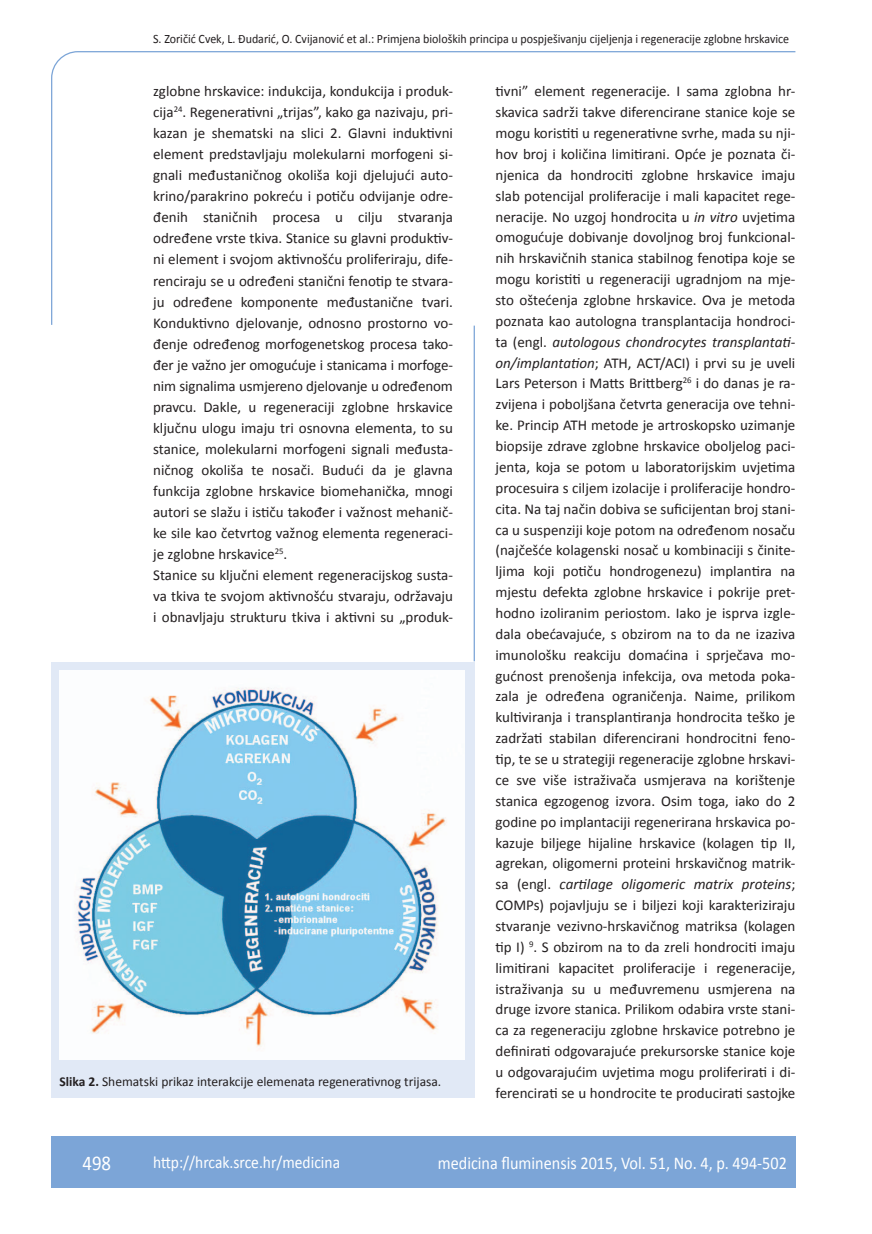
<style>
.page{position:relative;width:872px;height:1234px;background:#fff}
.page>*{position:absolute;margin:0;border:0;box-sizing:border-box;transform-origin:0 0}
.t1{font:21px "Calibri";color:#fff;scale:.9 1}
.t2{font:18px "Calibri";color:#fff;scale:.9 1}
.t3{font:17.25px "Calibri";color:#fff;scale:.9 1}
.t4{font:15px/20.9px "Calibri";color:#231f20}
.t5{font:13.5px "Calibri";color:#231f20}
.t6{font:12.75px "Calibri";color:#231f20;scale:.94 1}
.s1{font-style:italic}
.s2{font-weight:700}
</style>
<div class="page">
<svg style="left:51px;top:51px;width:745px;height:274px"></svg>
<hr style="left:473px;top:325px;width:2px;height:336px;background:#7ca5d7">
<div style="left:51px;top:1135px;width:744px;height:51px;background:#7ca5d7"></div>
<div style="left:51px;top:662px;width:423px;height:435px;background:#e1e9f6"></div>
<img style="left:60px;top:670px;width:405px;height:388px">
<p class="t6" style="left:153px;top:30px;width:678px">S. Zoričić Cvek, L. Đudarić, O. Cvijanović et al.: Primjena bioloških principa u pospješivanju cijeljenja i regeneracije zglobne hrskavice</p>
<p class="t4" style="left:153px;top:80px;width:301px">zglobne hrskavice: indukcija, kondukcija i produk&shy;cija<sup>24</sup>. Regenerativni „trijas”, kako ga nazivaju, pri&shy;kazan je shematski na slici 2. Glavni induktivni element predstavljaju molekularni morfogeni si&shy;gnali međustaničnog okoliša koji djelujući auto&shy;krino/parakrino pokreću i potiču odvijanje odre&shy;đenih staničnih procesa u cilju stvaranja određene vrste tkiva. Stanice su glavni produktiv&shy;ni element i svojom aktivnošću proliferiraju, dife&shy;renciraju se u određeni stanični fenotip te stvara&shy;ju određene komponente međustanične tvari.<br>Konduktivno djelovanje, odnosno prostorno vo&shy;đenje određenog morfogenetskog procesa tako&shy;đer je važno jer omogućuje i stanicama i morfoge&shy;nim signalima usmjereno djelovanje u određenom pravcu. Dakle, u regeneraciji zglobne hrskavice ključnu ulogu imaju tri osnovna elementa, to su stanice, molekularni morfogeni signali međusta&shy;ničnog okoliša te nosači. Budući da je glavna funkcija zglobne hrskavice biomehanička, mnogi autori se slažu i ističu također i važnost mehanič&shy;ke sile kao četvrtog važnog elementa regeneraci&shy;je zglobne hrskavice<sup>25</sup>.<br>Stanice su ključni element regeneracijskog susta&shy;va tkiva te svojom aktivnošću stvaraju, održavaju i obnavljaju strukturu tkiva i aktivni su „produk-</p>
<p class="t4" style="left:495px;top:80px;width:301px;text-align:justify">tivni” element regeneracije. I sama zglobna hr&shy;skavica sadrži takve diferencirane stanice koje se mogu koristiti u regenerativne svrhe, mada su nji&shy;hov broj i količina limitirani. Opće je poznata či&shy;njenica da hondrociti zglobne hrskavice imaju slab potencijal proliferacije i mali kapacitet rege&shy;neracije. No uzgoj hondrocita u <span class="s1">in vitro</span> uvjetima omogućuje dobivanje dovoljnog broj funkcional&shy;nih hrskavičnih stanica stabilnog fenotipa koje se mogu koristiti u regeneraciji ugradnjom na mje&shy;sto oštećenja zglobne hrskavice. Ova je metoda poznata kao autologna transplantacija hondroci&shy;ta (engl. <span class="s1">autologous chondrocytes transplantati&shy;on/implantation</span>; ATH, ACT/ACI) i prvi su je uveli Lars Peterson i Matts Brittberg<sup>26</sup> i do danas je ra&shy;zvijena i poboljšana četvrta generacija ove tehni&shy;ke. Princip ATH metode je artroskopsko uzimanje biopsije zdrave zglobne hrskavice oboljelog paci&shy;jenta, koja se potom u laboratorijskim uvjetima procesuira s ciljem izolacije i proliferacije hondro&shy;cita. Na taj način dobiva se suficijentan broj stani&shy;ca u suspenziji koje potom na određenom nosaču (najčešće kolagenski nosač u kombinaciji s činite&shy;ljima koji potiču hondrogenezu) implantira na mjestu defekta zglobne hrskavice i pokrije pret&shy;hodno izoliranim periostom. Iako je isprva izgle&shy;dala obećavajuće, s obzirom na to da ne izaziva imunološku reakciju domaćina i sprječava mo&shy;gućnost prenošenja infekcija, ova metoda poka&shy;zala je određena ograničenja. Naime, prilikom kultiviranja i transplantiranja hondrocita teško je zadržati stabilan diferencirani hondrocitni feno&shy;tip, te se u strategiji regeneracije zglobne hrskavi&shy;ce sve više istraživača usmjerava na korištenje stanica egzogenog izvora. Osim toga, iako do 2 godine po implantaciji regenerirana hrskavica po&shy;kazuje biljege hijaline hrskavice (kolagen tip II, agrekan, oligomerni proteini hrskavičnog matrik&shy;sa (engl. <span class="s1">cartilage oligomeric matrix proteins</span>; COMPs) pojavljuju se i biljezi koji karakteriziraju stvaranje vezivno-hrskavičnog matriksa (kolagen tip I) <sup>9</sup>. S obzirom na to da zreli hondrociti imaju limitirani kapacitet proliferacije i regeneracije, istraživanja su u međuvremenu usmjerena na druge izvore stanica. Prilikom odabira vrste stani&shy;ca za regeneraciju zglobne hrskavice potrebno je definirati odgovarajuće prekursorske stanice koje u odgovarajućim uvjetima mogu proliferirati i di&shy;ferencirati se u hondrocite te producirati sastojke</p>
<p class="t5" style="left:60px;top:1072px;width:383px"><span class="s2">Slika 2.</span> Shematski prikaz interakcije elemenata regenerativnog trijasa.</p>
<h1 class="t1" style="left:82px;top:1149px;width:33px">498</h1>
<p class="t3" style="left:153px;top:1150px;width:209px">http://hrcak.srce.hr/medicina</p>
<p class="t2" style="left:438px;top:1151px;width:389px">medicina fluminensis 2015, Vol. 51, No. 4, p. 494-502</p>
</div>
